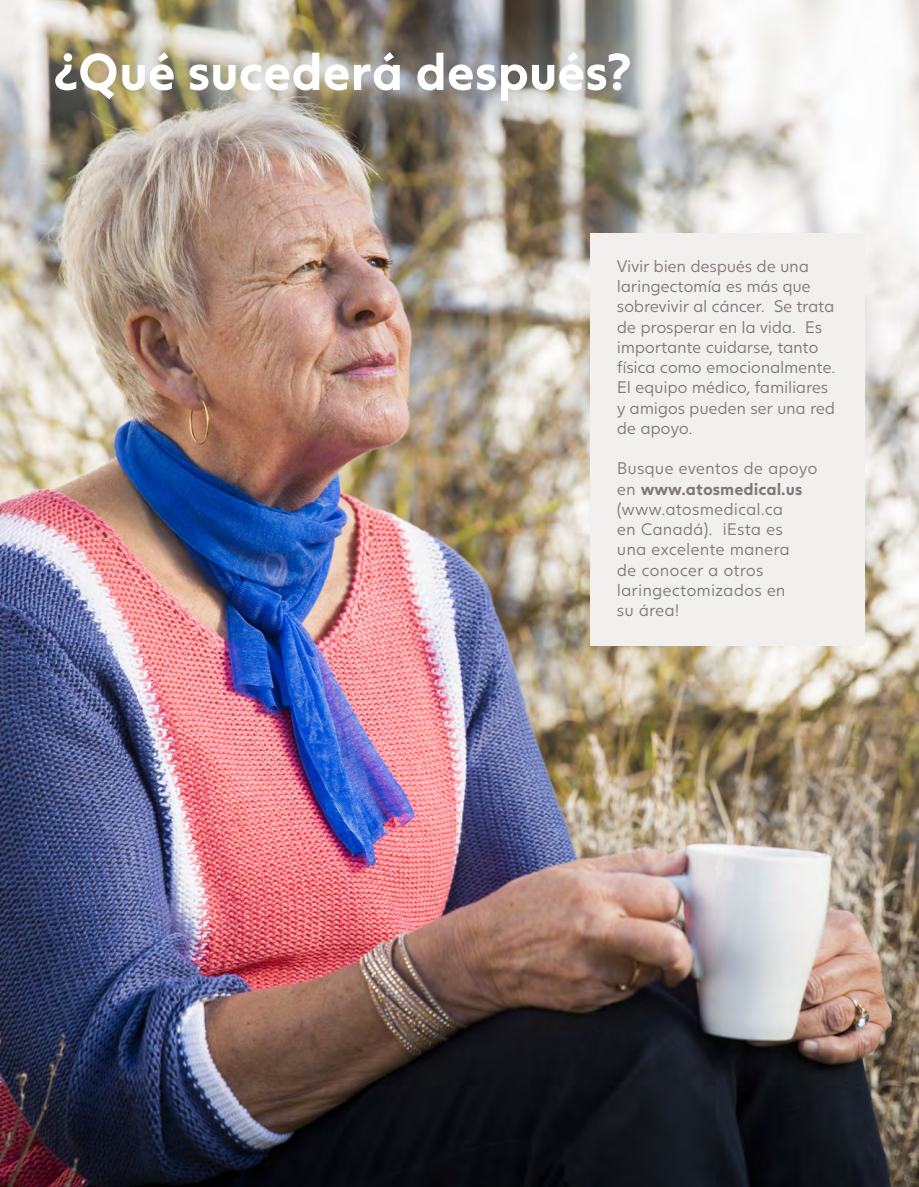
<style>
.page{position:relative;width:919px;height:1187px;background:#fff}
.page>*{position:absolute;margin:0;border:0;box-sizing:border-box;transform-origin:0 0}
.Large_Heading_34Pt_W{font:700 51px "Juli Sans";letter-spacing:-.005em;color:#fff}
.Box_Text{font:300 16.5px/20.2px "Juli Sans";letter-spacing:-.02em;color:#817774}
.Box_Text-2{font:300 16.5px/20.2px "Juli Sans";color:#817774}
.s1{font-weight:700}
</style>
<div class="page">
<img style="left:0;top:0;width:918px;height:1187px">
<img style="left:6px;top:3px;width:672px;height:144px">
<div style="left:589px;top:233px;width:275px;height:412px;background:#f1f0ee"></div>
<p class="Large_Heading_34Pt_W" style="left:54px;top:41px;width:579px">¿Qué sucederá después?</p>
<p class="Box_Text" style="left:616px;top:256px;width:220px">Vivir bien después de una laringectomía es más que sobrevivir al cáncer. Se trata de prosperar en la vida. Es importante cuidarse, tanto física como emocionalmente.<br>El equipo médico, familiares y amigos pueden ser una red de apoyo.</p>
<p class="Box_Text-2" style="left:616px;top:458px;width:202px">Busque eventos de apoyo en <span class="s1">www.atosmedical.us </span>(www.atosmedical.ca<br>en Canadá). ¡Esta es<br>una excelente manera<br>de conocer a otros laringectomizados en<br>su área!</p>
</div>
